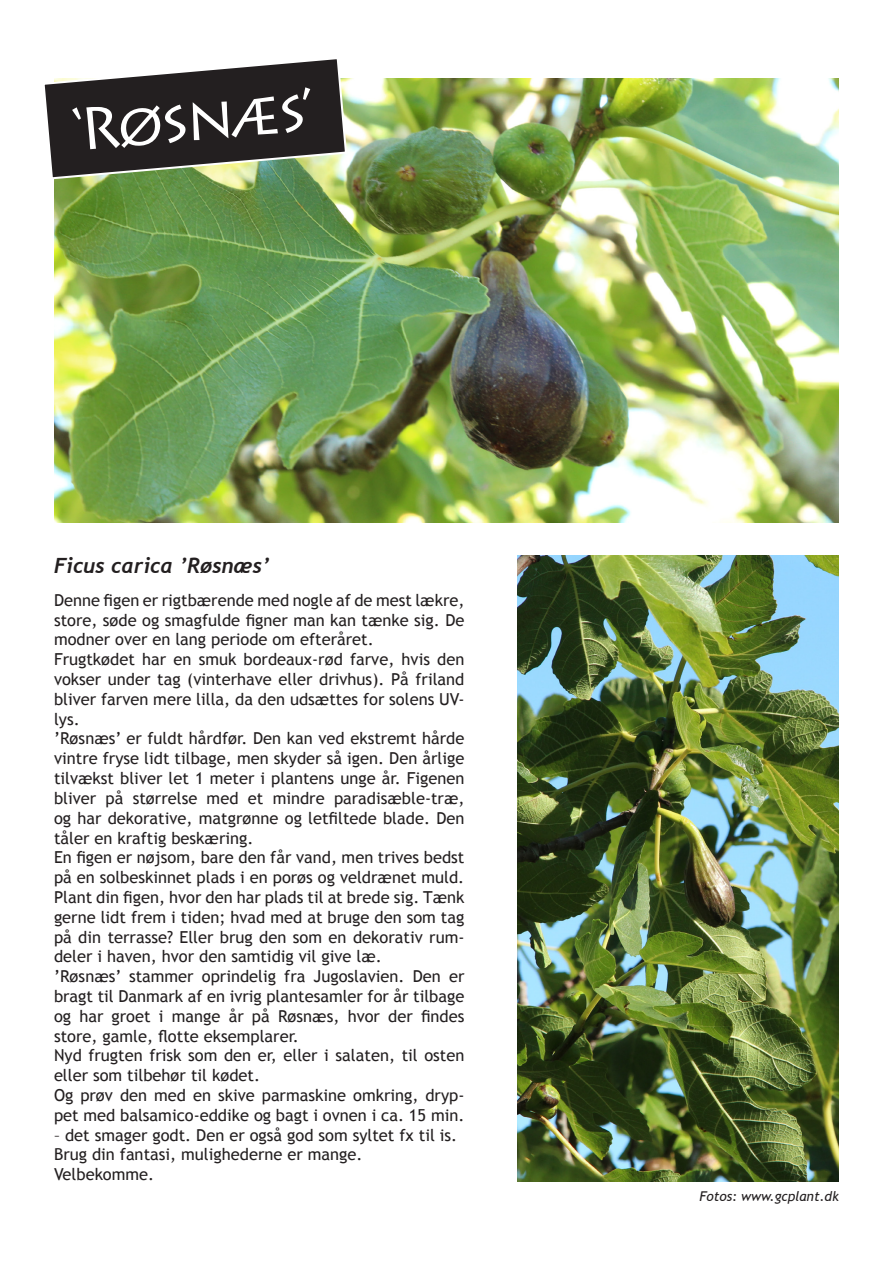
<style>
.page{position:relative;width:893px;height:1263px;background:#fff}
.page>*{position:absolute;margin:0;border:0;box-sizing:border-box;transform-origin:0 0}
.t1{font:59.85px "Lithos Pro";color:#fff}
.t2{font:italic 700 21px "Trebuchet";color:#231f20}
.t3{font:16.5px/19.8px "Trebuchet MS";color:#231f20;text-align:justify}
.t4{font:italic 13.5px "Trebuchet MS";color:#231f20}
</style>
<div class="page">
<img style="left:54px;top:79px;width:785px;height:444px">
<svg style="left:44px;top:59px;width:304px;height:121px"></svg>
<img style="left:517px;top:556px;width:322px;height:625px">
<p class="t1" style="left:70px;top:96px;width:242px;rotate:-5deg">‘Røsnæs’</p>
<p class="t2" style="left:54px;top:552px;width:217px">Ficus carica ’Røsnæs’</p>
<p class="t3" style="left:54px;top:590px;width:412px">Denne figen er rigtbærende med nogle af de mest lækre, store, søde og smagfulde figner man kan tænke sig. De modner over en lang periode om efteråret.</p>
<p class="t3" style="left:54px;top:650px;width:412px">Frugtkødet har en smuk bordeaux-rød farve, hvis den vokser under tag (vinterhave eller drivhus). På friland bliver farven mere lilla, da den udsættes for solens UV&shy;lys.</p>
<p class="t3" style="left:54px;top:729px;width:412px">’Røsnæs’ er fuldt hårdfør. Den kan ved ekstremt hårde vintre fryse lidt tilbage, men skyder så igen. Den årlige tilvækst bliver let 1 meter i plantens unge år. Figenen bliver på størrelse med et mindre paradisæble-træ, og har dekorative, matgrønne og letfiltede blade. Den tåler en kraftig beskæring.</p>
<p class="t3" style="left:54px;top:848px;width:412px">En figen er nøjsom, bare den får vand, men trives bedst på en solbeskinnet plads i en porøs og veldrænet muld.</p>
<p class="t3" style="left:54px;top:887px;width:412px">Plant din figen, hvor den har plads til at brede sig. Tænk gerne lidt frem i tiden; hvad med at bruge den som tag på din terrasse? Eller brug den som en dekorativ rum&shy;deler i haven, hvor den samtidig vil give læ.</p>
<p class="t3" style="left:54px;top:966px;width:412px">’Røsnæs’ stammer oprindelig fra Jugoslavien. Den er bragt til Danmark af en ivrig plantesamler for år tilbage og har groet i mange år på Røsnæs, hvor der findes store, gamle, flotte eksemplarer.</p>
<p class="t3" style="left:54px;top:1046px;width:412px">Nyd frugten frisk som den er, eller i salaten, til osten eller som tilbehør til kødet.</p>
<p class="t3" style="left:54px;top:1085px;width:412px">Og prøv den med en skive parmaskine omkring, dryp&shy;pet med balsamico-eddike og bagt i ovnen i ca. 15 min.</p>
<p class="t3" style="left:54px;top:1125px;width:405px">– det smager godt. Den er også god som syltet fx til is.</p>
<p class="t3" style="left:54px;top:1145px;width:310px">Brug din fantasi, mulighederne er mange.</p>
<p class="t3" style="left:54px;top:1164px;width:102px">Velbekomme.</p>
<p class="t4" style="left:699px;top:1188px;width:141px">Fotos: www.gcplant.dk</p>
</div>
